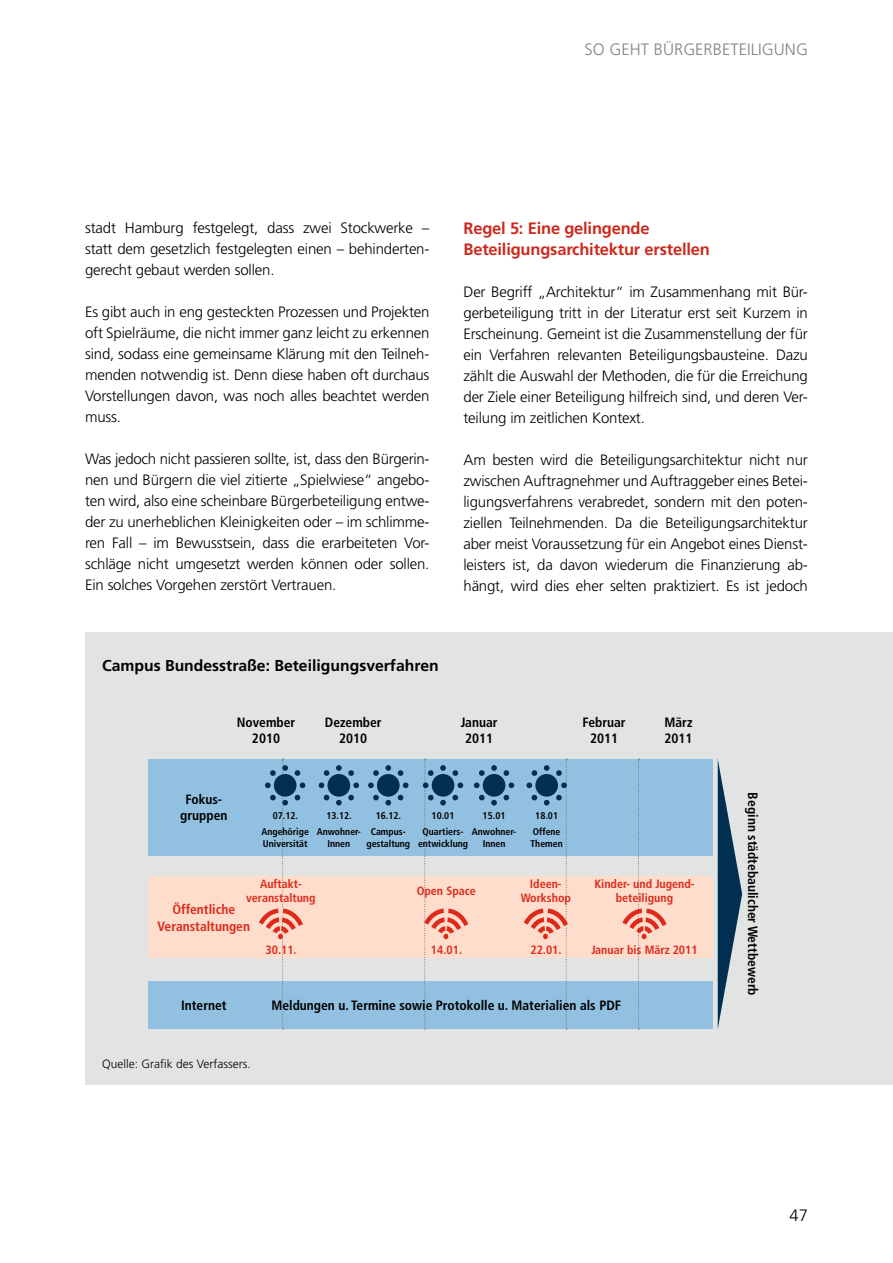
<style>
.page{position:relative;width:893px;height:1263px;background:#fff}
.page>*{position:absolute;margin:0;border:0;box-sizing:border-box;transform-origin:0 0}
.t1{font:700 16.5px/21px "Frutiger CE";letter-spacing:-.01em;color:#cb2a1d}
.t2{font:300 16.5px "Frutiger";letter-spacing:.005em;color:#818281}
.t3{font:300 16.5px "Frutiger CE";color:#000}
.t4{font:700 15.75px "Frutiger";color:#000}
.t5{font:300 15px/21px "Frutiger";letter-spacing:-.01em;color:#000;text-align:justify}
.t6{font:700 condensed 13.5px/16.5px "Frutiger";color:#000;text-align:center}
.t7{font:700 condensed 13.5px/16.5px "Frutiger";color:#dd2a1b;text-align:center}
.t8{font:700 condensed 12px/13.5px "Frutiger";color:#dd2a1b;text-align:center}
.t9{font:300 12px "Frutiger";color:#000}
.t10{font:700 condensed 9.75px/16.5px "Frutiger";color:#000;text-align:center}
</style>
<div class="page">
<div style="left:85px;top:632px;width:808px;height:452px;background:#e2e3e3"></div>
<div style="left:148px;top:981px;width:564px;height:48px;background:#91c0e1"></div>
<div style="left:148px;top:759px;width:564px;height:96px;background:#91c0e1"></div>
<div style="left:148px;top:877px;width:564px;height:81px;background:#fdc"></div>
<div style="left:328px;top:774px;width:22px;height:23px;background:#002f52;border-radius:50%"></div>
<svg style="left:336px;top:765px;width:6px;height:6px"></svg>
<svg style="left:353px;top:782px;width:6px;height:6px"></svg>
<svg style="left:319px;top:782px;width:5px;height:6px"></svg>
<svg style="left:336px;top:800px;width:6px;height:5px"></svg>
<svg style="left:323px;top:770px;width:7px;height:6px"></svg>
<svg style="left:348px;top:770px;width:6px;height:6px"></svg>
<svg style="left:323px;top:794px;width:7px;height:7px"></svg>
<svg style="left:348px;top:794px;width:6px;height:7px"></svg>
<div style="left:377px;top:774px;width:23px;height:23px;background:#002f52;border-radius:50%"></div>
<svg style="left:385px;top:765px;width:6px;height:6px"></svg>
<svg style="left:403px;top:782px;width:5px;height:6px"></svg>
<svg style="left:368px;top:782px;width:6px;height:6px"></svg>
<svg style="left:385px;top:800px;width:6px;height:5px"></svg>
<svg style="left:373px;top:770px;width:6px;height:6px"></svg>
<svg style="left:397px;top:770px;width:7px;height:6px"></svg>
<svg style="left:373px;top:794px;width:6px;height:7px"></svg>
<svg style="left:397px;top:794px;width:7px;height:7px"></svg>
<div style="left:483px;top:774px;width:22px;height:23px;background:#002f52;border-radius:50%"></div>
<svg style="left:491px;top:765px;width:6px;height:6px"></svg>
<svg style="left:509px;top:782px;width:5px;height:6px"></svg>
<svg style="left:491px;top:800px;width:6px;height:5px"></svg>
<svg style="left:503px;top:770px;width:6px;height:6px"></svg>
<svg style="left:503px;top:794px;width:6px;height:7px"></svg>
<svg style="left:255px;top:759px;width:52px;height:270px"></svg>
<svg style="left:420px;top:759px;width:65px;height:270px"></svg>
<svg style="left:520px;top:759px;width:52px;height:270px"></svg>
<svg style="left:618px;top:759px;width:52px;height:270px"></svg>
<svg style="left:718px;top:760px;width:24px;height:268px"></svg>
<p class="t2" style="left:584px;top:40px;width:225px">SO GEHT BÜRGERBETEILIGUNG</p>
<p class="t5" style="left:85px;top:217px;width:346px">stadt Hamburg festgelegt, dass zwei Stockwerke – statt dem gesetzlich festgelegten einen – behinderten&shy;gerecht gebaut werden sollen.</p>
<p class="t5" style="left:85px;top:301px;width:346px">Es gibt auch in eng gesteckten Prozessen und Projekten oft Spielräume, die nicht immer ganz leicht zu erkennen sind, sodass eine gemeinsame Klärung mit den Teilneh&shy;menden notwendig ist. Denn diese haben oft durchaus Vorstellungen davon, was noch alles beachtet werden muss.</p>
<p class="t5" style="left:85px;top:448px;width:346px">Was jedoch nicht passieren sollte, ist, dass den Bürgerin&shy;nen und Bürgern die viel zitierte „Spielwiese“ angebo&shy;ten wird, also eine scheinbare Bürgerbeteiligung entwe&shy;der zu unerheblichen Kleinigkeiten oder – im schlimme&shy;ren Fall – im Bewusstsein, dass die erarbeiteten Vor&shy;schläge nicht umgesetzt werden können oder sollen.<br>Ein solches Vorgehen zerstört Vertrauen.</p>
<p class="t1" style="left:463px;top:217px;width:248px">Regel 5: Eine gelingende<br>Beteiligungsarchitektur erstellen</p>
<p class="t5" style="left:463px;top:281px;width:346px">Der Begriff „Architektur“ im Zusammenhang mit Bür&shy;gerbeteiligung tritt in der Literatur erst seit Kurzem in Erscheinung. Gemeint ist die Zusammenstellung der für ein Verfahren relevanten Beteiligungsbausteine. Dazu zählt die Auswahl der Methoden, die für die Erreichung der Ziele einer Beteiligung hilfreich sind, und deren Ver&shy;teilung im zeitlichen Kontext.</p>
<p class="t5" style="left:463px;top:449px;width:346px">Am besten wird die Beteiligungsarchitektur nicht nur zwischen Auftragnehmer und Auftraggeber eines Betei&shy;ligungsverfahrens verabredet, sondern mit den poten&shy;ziellen Teilnehmenden. Da die Beteiligungsarchitektur aber meist Voraussetzung für ein Angebot eines Dienst&shy;leisters ist, da davon wiederum die Finanzierung ab&shy;hängt, wird dies eher selten praktiziert. Es ist jedoch</p>
<p class="t4" style="left:102px;top:657px;width:338px">Campus Bundesstraße: Beteiligungsverfahren</p>
<p class="t6" style="left:237px;top:714px;width:60px">November<br>2010</p>
<p class="t6" style="left:325px;top:714px;width:58px">Dezember<br>2010</p>
<p class="t6" style="left:461px;top:714px;width:38px">Januar<br>2011</p>
<p class="t6" style="left:582px;top:714px;width:45px">Februar<br>2011</p>
<p class="t6" style="left:664px;top:714px;width:30px;text-align:left">März<br>2011</p>
<p class="t6" style="left:180px;top:791px;width:49px">Fokus&shy;gruppen</p>
<p class="t10" style="left:261px;top:807px;width:49px">07.12.<br>Angehörige</p>
<p class="t10" style="left:263px;top:836px;width:46px">Universität</p>
<p class="t10" style="left:317px;top:807px;width:46px">13.12.<br>Anwohner-</p>
<p class="t10" style="left:327px;top:836px;width:24px">Innen</p>
<p class="t10" style="left:371px;top:807px;width:37px">16.12.<br>Campus-</p>
<p class="t10" style="left:366px;top:836px;width:45px">gestaltung</p>
<p class="t10" style="left:423px;top:807px;width:42px">10.01<br>Quartiers-</p>
<p class="t10" style="left:418px;top:836px;width:52px">entwicklung</p>
<p class="t10" style="left:472px;top:807px;width:46px">15.01<br>Anwohner-</p>
<p class="t10" style="left:483px;top:836px;width:24px">Innen</p>
<p class="t10" style="left:533px;top:807px;width:29px;text-align:left">18.01<br>Offene</p>
<p class="t10" style="left:531px;top:836px;width:34px">Themen</p>
<p class="t8" style="left:246px;top:877px;width:71px">Auftakt&shy;veranstaltung</p>
<p class="t8" style="left:417px;top:884px;width:61px">Open Space</p>
<p class="t8" style="left:521px;top:877px;width:52px">Ideen-<br>Workshop</p>
<p class="t8" style="left:594px;top:877px;width:102px">Kinder- und Jugend&shy;beteiligung</p>
<p class="t7" style="left:158px;top:901px;width:94px">Öffentliche<br>Veranstaltungen</p>
<p class="t8" style="left:266px;top:943px;width:33px">30.11.</p>
<p class="t8" style="left:431px;top:943px;width:33px">14.01.</p>
<p class="t8" style="left:530px;top:943px;width:33px">22.01.</p>
<p class="t8" style="left:591px;top:943px;width:108px">Januar bis März 2011</p>
<p class="t6" style="left:181px;top:997px;width:47px">Internet</p>
<p class="t6" style="left:271px;top:997px;width:351px">Meldungen u. Termine sowie Protokolle u. Materialien als PDF</p>
<p class="t9" style="left:102px;top:1057px;width:150px">Quelle: Grafik des Verfassers.</p>
<p class="t6" style="left:761px;top:792px;width:204px;rotate:90deg">Beginn städtebaulicher Wettbewerb</p>
<p class="t3" style="left:789px;top:1205px;width:20px">47</p>
</div>
